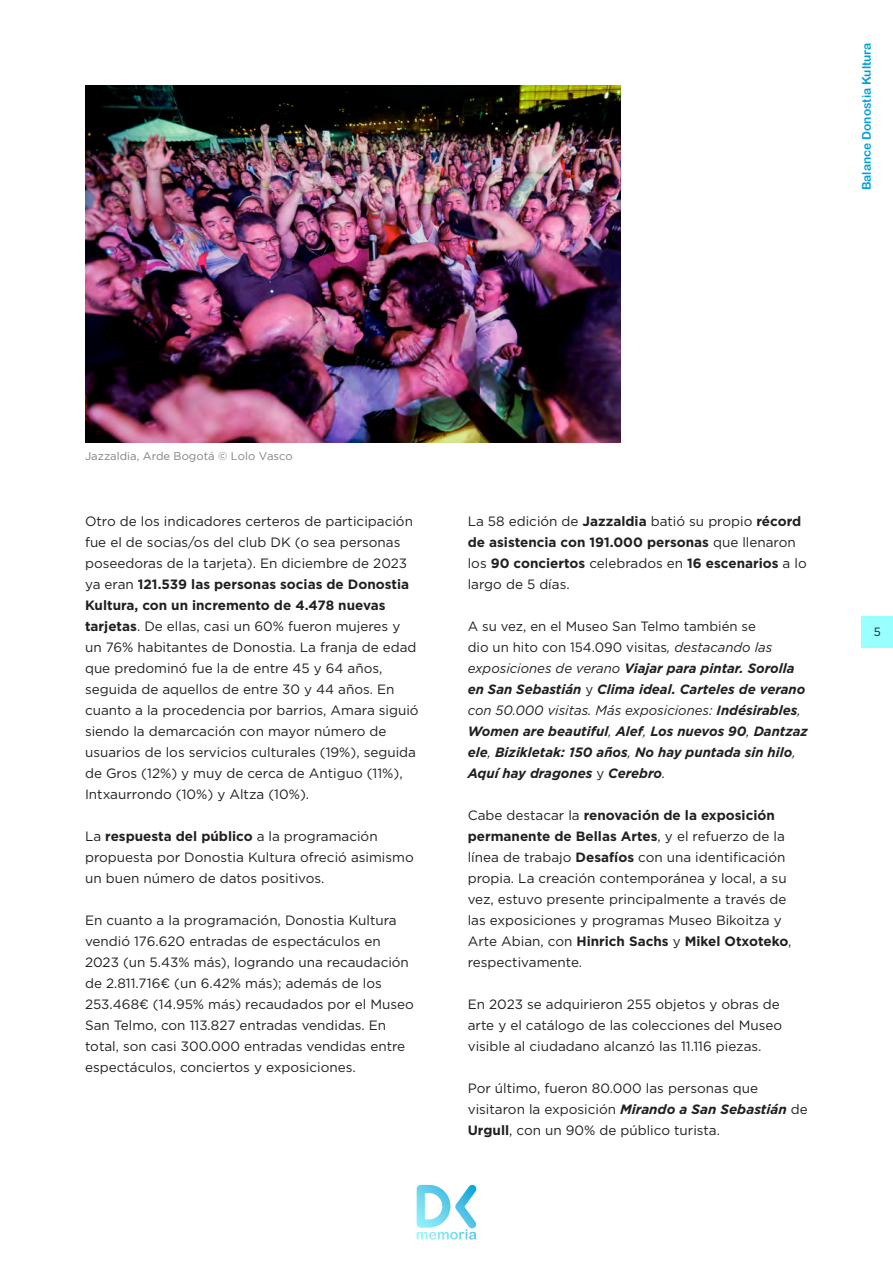
<style>
.page{position:relative;width:893px;height:1263px;background:#fff}
.page>*{position:absolute;margin:0;border:0;box-sizing:border-box;transform-origin:0 0}
.Cuerpo_de_texto{font:13.5px/21px "Gotham";color:#231f20}
.Cuerpo_de_texto-2{font:italic 700 13.5px/21px "Gotham";color:#231f20}
.Cuerpo_de_texto-3{font:700 13.5px/21px "Gotham";color:#231f20}
.t1{font:12px "Arial Rounded MT Bold";color:#009fda}
.t2{font:12px "Gotham";color:#231f20;scale:.96 1}
.Pie_de_foto_nuevo{font:11.25px "Gotham";color:#808285}
.s1{font-style:inherit}
.s2{font-weight:700}
.s3{font-weight:400}
.s4{font-weight:400;font-style:normal}
.s5{font-weight:700;font-style:italic}
</style>
<div class="page">
<div style="left:862px;top:616px;width:31px;height:31px;background:#9ff"></div>
<svg style="left:417px;top:1185px;width:60px;height:54px"></svg>
<img style="left:85px;top:85px;width:535px;height:357px">
<p class="t1" style="left:860px;top:190px;width:149px;rotate:-90deg">Balance Donostia Kultura</p>
<p class="Pie_de_foto_nuevo" style="left:85px;top:449px;width:209px">Jazzaldia, Arde Bogotá <span class="s1">© Lolo Vasco</span></p>
<p class="Cuerpo_de_texto" style="left:85px;top:510px;width:335px">Otro de los indicadores certeros de participación fue el de socias/os del club DK (o sea personas poseedoras de la tarjeta). En diciembre de 2023 ya eran <span class="s2">121.539 las personas socias de Donostia Kultura, con un incremento de 4.478 nuevas tarjetas</span>. De ellas, casi un 60% fueron mujeres y un 76% habitantes de Donostia. La franja de edad que predominó fue la de entre 45 y 64 años, seguida de aquellos de entre 30 y 44 años. En cuanto a la procedencia por barrios, Amara siguió siendo la demarcación con mayor número de usuarios de los servicios culturales (19%), seguida de Gros (12%) y muy de cerca de Antiguo (11%), Intxaurrondo (10%) y Altza (10%).</p>
<p class="Cuerpo_de_texto" style="left:85px;top:826px;width:330px">La <span class="s2">respuesta del público</span> a la programación propuesta por Donostia Kultura ofreció asimismo un buen número de datos positivos.</p>
<p class="Cuerpo_de_texto" style="left:85px;top:910px;width:330px">En cuanto a la programación, Donostia Kultura vendió 176.620 entradas de espectáculos en 2023 (un 5.43% más), logrando una recaudación de 2.811.716€ (un 6.42% más); además de los 253.468€ (14.95% más) recaudados por el Museo San Telmo, con 113.827 entradas vendidas. En total, son casi 300.000 entradas vendidas entre espectáculos, conciertos y exposiciones.</p>
<p class="Cuerpo_de_texto-3" style="left:468px;top:511px;width:340px"><span class="s3">La 58 edición de</span> Jazzaldia <span class="s3">batió su propio</span> récord de asistencia con 191.000 personas <span class="s3">que llenaron los</span> 90 conciertos <span class="s3">celebrados en</span> 16 escenarios <span class="s3">a lo largo de 5 días.</span></p>
<p class="Cuerpo_de_texto-2" style="left:468px;top:616px;width:342px"><span class="s4">A su vez, en el Museo San Telmo también se<br>dio un hito con 154.090 visitas</span><span class="s3">, destacando las exposiciones de verano</span> Viajar para pintar. Sorolla en San Sebastián <span class="s4">y</span> Clima ideal. Carteles de verano <span class="s3">con 50.000 visitas. Más exposiciones:</span> Indésirables<span class="s3">, </span>Women are beautiful<span class="s3">,</span> Alef<span class="s3">,</span> Los nuevos 90<span class="s3">,</span> Dantzaz ele<span class="s3">,</span> Bizikletak: 150 años<span class="s3">,</span> No hay puntada sin hilo<span class="s3">, </span>Aquí hay dragones <span class="s4">y</span> Cerebro<span class="s3">.</span></p>
<p class="Cuerpo_de_texto" style="left:468px;top:804px;width:325px">Cabe destacar la <span class="s2">renovación de la exposición permanente de Bellas Artes</span>, y el refuerzo de la línea de trabajo <span class="s2">Desafíos</span> con una identificación propia. La creación contemporánea y local, a su vez, estuvo presente principalmente a través de las exposiciones y programas Museo Bikoitza y Arte Abian, con <span class="s2">Hinrich Sachs</span> y <span class="s2">Mikel Otxoteko</span>, respectivamente.</p>
<p class="Cuerpo_de_texto" style="left:468px;top:994px;width:316px">En 2023 se adquirieron 255 objetos y obras de arte y el catálogo de las colecciones del Museo visible al ciudadano alcanzó las 11.116 piezas.</p>
<p class="Cuerpo_de_texto" style="left:468px;top:1078px;width:342px">Por último, fueron 80.000 las personas que visitaron la exposición <span class="s5">Mirando a San Sebastián</span> de<br><span class="s2">Urgull</span>, con un 90% de público turista.</p>
<p class="t2" style="left:874px;top:624px;width:9px">5</p>
</div>
